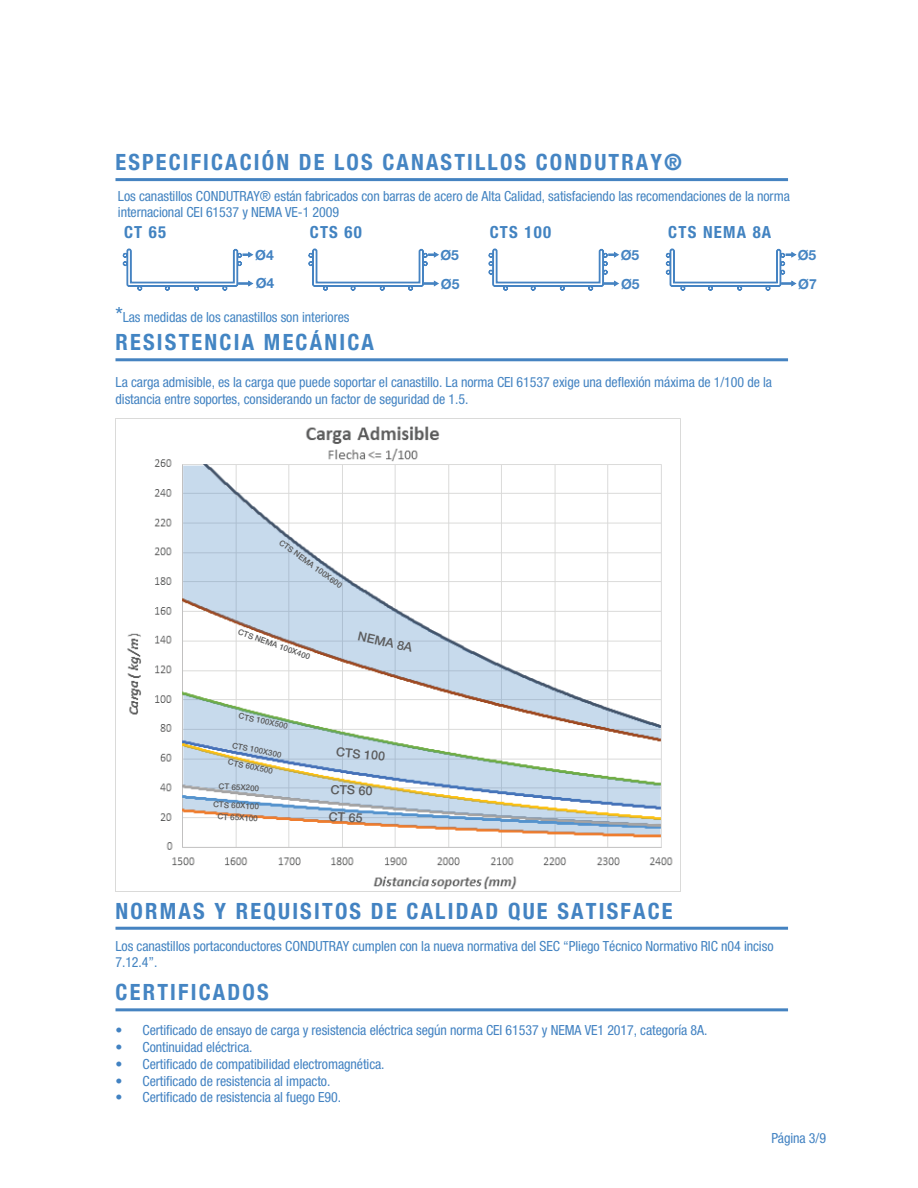
<style>
.page{position:relative;width:918px;height:1188px;background:#fff}
.page>*{position:absolute;margin:0;border:0;box-sizing:border-box;transform-origin:0 0}
.t1{font:700 condensed 22.35px "Helvetica Neue";letter-spacing:.095em;color:#4585c3}
.t2{font:700 condensed 22.35px "Helvetica Neue";letter-spacing:.1em;color:#4383c2}
.t3{font:700 condensed 22.35px "Helvetica Neue";letter-spacing:.1em;color:#4385c3}
.t4{font:700 condensed 16.8px "Helvetica Neue LT Std";letter-spacing:.075em;color:#4283c1}
.t5{font:condensed 13.95px/16.8px "Helvetica Neue LT Std";letter-spacing:-.005em;color:#4283c1}
.t6{font:condensed 13.95px "Helvetica Neue LT Std";letter-spacing:-.005em;color:#4282c2}
.t7{font:condensed 13.95px/16.8px "Helvetica Neue LT Std";letter-spacing:-.005em;color:#4383c2}
.t8{font:condensed 13.95px "Helvetica Neue LT Std";letter-spacing:-.005em;color:#4385c3}
.t9{font:700 13.95px/28.3px "Helvetica Neue LT Std";color:#4282c2}
.t10{font:700 13.95px/28.3px "Helvetica Neue LT Std";color:#4283c1}
.t11{font:700 13.95px/28.3px "Helvetica Neue LT Std";color:#4584c2}
.t12{font:700 13.95px/28.3px "Helvetica Neue LT Std";color:#4585c3}
.t13{font:500 12.6px "Helvetica Neue";color:#5c5c5d}
.t14{font:500 8.1px/17.4px "Helvetica Neue";color:#595959}
.s1{font-size:21px}
</style>
<div class="page">
<img style="left:127px;top:419px;width:554px;height:472px">
<svg style="left:183px;top:466px;width:478px;height:228px"></svg>
<svg style="left:183px;top:694px;width:478px;height:52px"></svg>
<svg style="left:183px;top:746px;width:478px;height:89px"></svg>
<hr style="left:116px;top:358px;width:672px;height:3px;background:#4583c1">
<hr style="left:116px;top:927px;width:672px;height:3px;background:#4583c1">
<hr style="left:116px;top:1008px;width:672px;height:3px;background:#4583c1">
<svg style="left:122px;top:248px;width:132px;height:43px"></svg>
<svg style="left:308px;top:248px;width:131px;height:43px"></svg>
<svg style="left:488px;top:248px;width:131px;height:43px"></svg>
<svg style="left:665px;top:248px;width:132px;height:43px"></svg>
<hr style="left:116px;top:178px;width:672px;height:3px;background:#4583c1">
<h1 class="t1" style="left:116px;top:149px;width:568px">ESPECIFICACIÓN DE LOS CANASTILLOS CONDUTRAY®</h1>
<p class="t5" style="left:118px;top:187px;width:673px">Los canastillos CONDUTRAY® están fabricados con barras de acero de Alta Calidad, satisfaciendo las recomendaciones de la norma internacional CEI 61537 y NEMA VE-1 2009</p>
<p class="t4" style="left:124px;top:222px;width:44px">CT 65</p>
<p class="t4" style="left:310px;top:222px;width:54px">CTS 60</p>
<p class="t4" style="left:490px;top:222px;width:63px">CTS 100</p>
<p class="t4" style="left:668px;top:222px;width:105px">CTS NEMA 8A</p>
<p class="t9" style="left:255px;top:240px;width:21px">Ø4<br>Ø4</p>
<p class="t10" style="left:440px;top:241px;width:21px">Ø5<br>Ø5</p>
<p class="t11" style="left:621px;top:241px;width:21px">Ø5<br>Ø5</p>
<p class="t12" style="left:798px;top:241px;width:21px">Ø5<br>Ø7</p>
<p class="t8" style="left:116px;top:309px;width:236px"><span class="s1">*</span>Las medidas de los canastillos son interiores</p>
<h1 class="t3" style="left:116px;top:329px;width:260px">RESISTENCIA MECÁNICA</h1>
<p class="t7" style="left:116px;top:374px;width:658px">La carga admisible, es la carga que puede soportar el canastillo. La norma CEI 61537 exige una deflexión máxima de 1/100 de la distancia entre soportes, considerando un factor de seguridad de 1.5.</p>
<p class="t14" style="left:285px;top:534px;width:77px;rotate:36deg">CTS NEMA 100X600</p>
<p class="t14" style="left:242px;top:623px;width:77px;rotate:20deg">CTS NEMA 100X400</p>
<p class="t13" style="left:360px;top:629px;width:57px;rotate:12deg">NEMA 8A</p>
<p class="t14" style="left:241px;top:707px;width:52px;rotate:12deg">CTS 100X500</p>
<p class="t14" style="left:234px;top:736px;width:52px;rotate:12deg">CTS 100X300<br>CTS 60X500</p>
<p class="t14" style="left:218px;top:808px;width:42px;rotate:3deg">CT 65X100</p>
<p class="t14" style="left:219px;top:777px;width:42px;rotate:3deg">CT 65X200</p>
<p class="t14" style="left:214px;top:795px;width:47px;rotate:3deg">CTS 60X100</p>
<p class="t13" style="left:337px;top:744px;width:51px;rotate:5deg">CTS 100</p>
<p class="t13" style="left:331px;top:782px;width:44px;rotate:2deg">CTS 60</p>
<p class="t13" style="left:329px;top:809px;width:35px;rotate:3deg">CT 65</p>
<h1 class="t2" style="left:116px;top:897px;width:559px">NORMAS Y REQUISITOS DE CALIDAD QUE SATISFACE</h1>
<p class="t5" style="left:116px;top:937px;width:660px">Los canastillos portaconductores CONDUTRAY cumplen con la nueva normativa del SEC “Pliego Técnico Normativo RIC n04 inciso<br>7.12.4”.</p>
<h1 class="t1" style="left:116px;top:979px;width:155px">CERTIFICADOS</h1>
<p class="t6" style="left:116px;top:1022px;width:593px">• Certificado de ensayo de carga y resistencia eléctrica según norma CEI 61537 y NEMA VE1 2017, categoría 8A.</p>
<p class="t6" style="left:116px;top:1039px;width:139px">• Continuidad eléctrica.</p>
<p class="t6" style="left:116px;top:1056px;width:271px">• Certificado de compatibilidad electromagnética.</p>
<p class="t6" style="left:116px;top:1073px;width:216px">• Certificado de resistencia al impacto.</p>
<p class="t6" style="left:116px;top:1089px;width:227px">• Certificado de resistencia al fuego E90.</p>
<p class="t6" style="left:771px;top:1130px;width:56px">Página 3/9</p>
</div>
